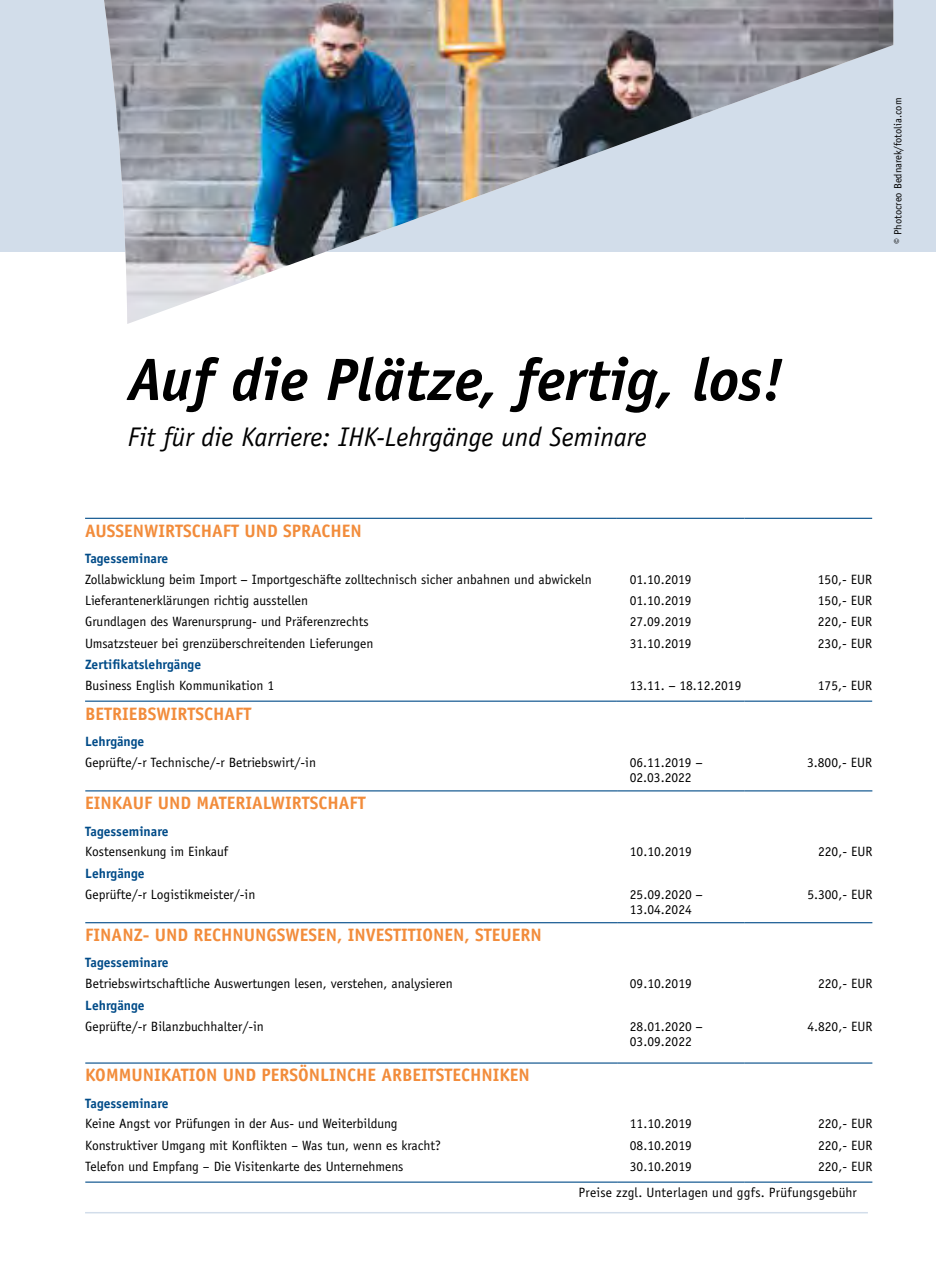
<style>
.page{position:relative;width:936px;height:1263px;background:#fff}
.page>*{position:absolute;margin:0;border:0;box-sizing:border-box;transform-origin:0 0}
.t1{font:italic 700 60px "Officina Sans";color:#000}
.t2{font:italic 27px "Officina Sans";color:#000}
.t3{font:700 18px "Officina Sans";color:#f28c3b}
.t4{font:13.5px/15px "Officina Sans";color:#000}
.t5{font:700 13.5px "Officina Sans";color:#004b88}
.t6{font:10.5px "Officina Sans";color:#000}
.s1{font-weight:700;color:#004b88}
.s2{font-style:italic}
</style>
<div class="page">
<hr style="left:85px;top:1212px;width:782px;height:1px;background:#d2ddea">
<div style="left:0;top:0;width:935px;height:251px;background:#d2ddea"></div>
<img style="left:104px;top:0;width:789px;height:324px">
<hr style="left:85px;top:518px;width:532px;height:1px;background:#004b88">
<hr style="left:617px;top:518px;width:127px;height:1px;background:#004b88">
<hr style="left:744px;top:518px;width:128px;height:1px;background:#004b88">
<hr style="left:85px;top:701px;width:532px;height:1px;background:#004b88">
<hr style="left:617px;top:701px;width:127px;height:1px;background:#004b88">
<hr style="left:744px;top:701px;width:128px;height:1px;background:#004b88">
<hr style="left:85px;top:1062px;width:532px;height:1px;background:#004b88">
<hr style="left:617px;top:1062px;width:127px;height:1px;background:#004b88">
<hr style="left:744px;top:1062px;width:128px;height:1px;background:#004b88">
<hr style="left:85px;top:790px;width:532px;height:1px;background:#004b88">
<hr style="left:617px;top:790px;width:127px;height:1px;background:#004b88">
<hr style="left:744px;top:790px;width:128px;height:1px;background:#004b88">
<hr style="left:85px;top:922px;width:532px;height:1px;background:#004b88">
<hr style="left:617px;top:922px;width:127px;height:1px;background:#004b88">
<hr style="left:744px;top:922px;width:128px;height:1px;background:#004b88">
<hr style="left:85px;top:1181px;width:532px;height:2px;background:#004b88">
<hr style="left:617px;top:1181px;width:127px;height:2px;background:#004b88">
<hr style="left:744px;top:1181px;width:128px;height:2px;background:#004b88">
<p class="t6" style="left:891px;top:244px;width:147px;rotate:-90deg">© Photocreo Bednarek/fotolia.com</p>
<h1 class="t1" style="left:128px;top:343px;width:657px">Auf die Plätze, fertig, los!</h1>
<h2 class="t2" style="left:128px;top:421px;width:520px">Fit für die Karriere: IHK-Lehrgänge und Seminare</h2>
<h3 class="t3" style="left:85px;top:519px;width:278px">AUSSENWIRTSCHAFT UND SPRACHEN</h3>
<p class="t4" style="left:85px;top:548px;width:508px;line-height:20.7px"><span class="s1">Tagesseminare<br></span>Zollabwicklung beim Import <span class="s2">−</span> Importgeschäfte zolltechnisch sicher anbahnen und abwickeln</p>
<p class="t4" style="left:629px;top:572px;width:63px">01.10.2019</p>
<p class="t4" style="left:817px;top:572px;width:56px">150,- EUR</p>
<p class="t4" style="left:85px;top:593px;width:224px">Lieferantenerklärungen richtig ausstellen</p>
<p class="t4" style="left:629px;top:593px;width:63px">01.10.2019</p>
<p class="t4" style="left:817px;top:593px;width:56px">150,- EUR</p>
<p class="t4" style="left:85px;top:614px;width:285px">Grundlagen des Warenursprung- und Präferenzrechts</p>
<p class="t4" style="left:629px;top:614px;width:63px">27.09.2019</p>
<p class="t4" style="left:817px;top:614px;width:56px">220,- EUR</p>
<p class="t4" style="left:85px;top:635px;width:290px">Umsatzsteuer bei grenzüberschreitenden Lieferungen</p>
<p class="t4" style="left:629px;top:635px;width:63px">31.10.2019</p>
<p class="t4" style="left:817px;top:635px;width:56px">230,- EUR</p>
<p class="t5" style="left:85px;top:656px;width:118px">Zertifikatslehrgänge</p>
<p class="t4" style="left:85px;top:678px;width:191px">Business English Kommunikation 1</p>
<p class="t4" style="left:629px;top:678px;width:113px">13.11. <span class="s2">−</span> 18.12.2019</p>
<p class="t4" style="left:817px;top:678px;width:56px">175,- EUR</p>
<h3 class="t3" style="left:85px;top:702px;width:168px">BETRIEBSWIRTSCHAFT</h3>
<p class="t5" style="left:85px;top:733px;width:61px">Lehrgänge</p>
<p class="t4" style="left:85px;top:754px;width:232px">Geprüfte/-r Technische/-r Betriebswirt/-in</p>
<p class="t4" style="left:629px;top:754px;width:74px">06.11.2019 <span class="s2">−<br></span>02.03.2022</p>
<p class="t4" style="left:807px;top:754px;width:67px">3.800,- EUR</p>
<h3 class="t3" style="left:85px;top:792px;width:282px">EINKAUF UND MATERIALWIRTSCHAFT</h3>
<p class="t5" style="left:85px;top:822px;width:85px">Tagesseminare</p>
<p class="t4" style="left:85px;top:844px;width:144px">Kostensenkung im Einkauf</p>
<p class="t4" style="left:630px;top:844px;width:63px">10.10.2019</p>
<p class="t4" style="left:818px;top:844px;width:56px">220,- EUR</p>
<p class="t5" style="left:85px;top:865px;width:61px">Lehrgänge</p>
<p class="t4" style="left:85px;top:887px;width:172px">Geprüfte/-r Logistikmeister/-in</p>
<p class="t4" style="left:630px;top:887px;width:74px">25.09.2020 <span class="s2">−<br></span>13.04.2024</p>
<p class="t4" style="left:807px;top:887px;width:67px">5.300,- EUR</p>
<h3 class="t3" style="left:85px;top:924px;width:458px">FINANZ- UND RECHNUNGSWESEN, INVESTITIONEN, STEUERN</h3>
<p class="t5" style="left:85px;top:954px;width:85px">Tagesseminare</p>
<p class="t4" style="left:85px;top:976px;width:369px">Betriebswirtschaftliche Auswertungen lesen, verstehen, analysieren</p>
<p class="t4" style="left:630px;top:976px;width:63px">09.10.2019</p>
<p class="t4" style="left:818px;top:976px;width:56px">220,- EUR</p>
<p class="t5" style="left:85px;top:997px;width:61px">Lehrgänge</p>
<p class="t4" style="left:85px;top:1018px;width:180px">Geprüfte/-r Bilanzbuchhalter/-in</p>
<p class="t4" style="left:630px;top:1018px;width:74px">28.01.2020 <span class="s2">−<br></span>03.09.2022</p>
<p class="t4" style="left:807px;top:1018px;width:67px">4.820,- EUR</p>
<h3 class="t3" style="left:85px;top:1064px;width:446px">KOMMUNIKATION UND PERSÖNLINCHE ARBEITSTECHNIKEN</h3>
<p class="t5" style="left:85px;top:1095px;width:85px">Tagesseminare</p>
<p class="t4" style="left:85px;top:1116px;width:314px">Keine Angst vor Prüfungen in der Aus- und Weiterbildung</p>
<p class="t4" style="left:630px;top:1116px;width:63px">11.10.2019</p>
<p class="t4" style="left:818px;top:1116px;width:56px">220,- EUR</p>
<p class="t4" style="left:85px;top:1138px;width:357px">Konstruktiver Umgang mit Konflikten – Was tun, wenn es kracht?</p>
<p class="t4" style="left:630px;top:1138px;width:63px">08.10.2019</p>
<p class="t4" style="left:818px;top:1138px;width:56px">220,- EUR</p>
<p class="t4" style="left:85px;top:1159px;width:319px">Telefon und Empfang – Die Visitenkarte des Unternehmens</p>
<p class="t4" style="left:630px;top:1159px;width:63px">30.10.2019</p>
<p class="t4" style="left:818px;top:1159px;width:56px">220,- EUR</p>
<p class="t4" style="left:578px;top:1184px;width:280px">Preise zzgl. Unterlagen und ggfs. Prüfungsgebühr</p>
</div>
